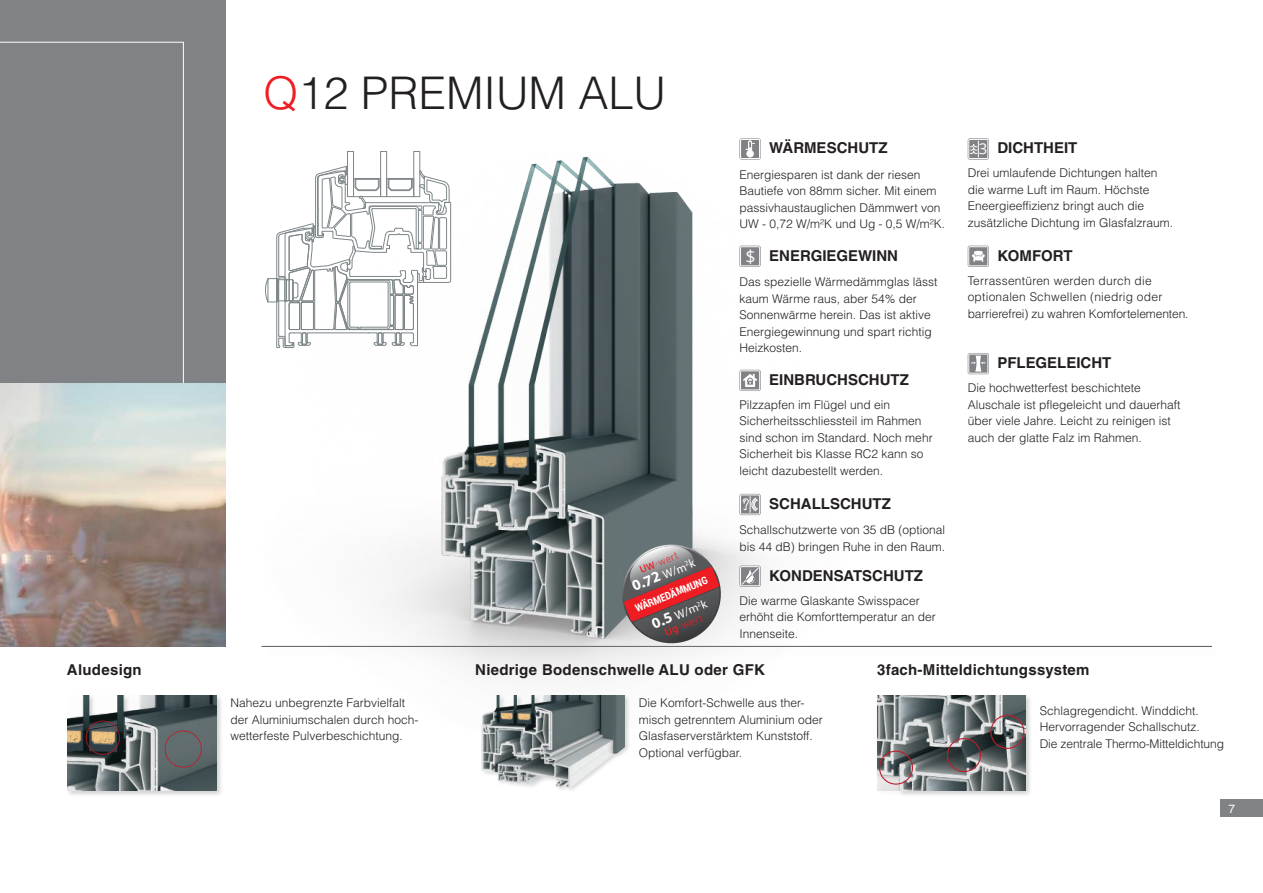
<style>
.page{position:relative;width:1263px;height:893px;background:#fff}
.page>*{position:absolute;margin:0;border:0;box-sizing:border-box;transform-origin:0 0}
.t1{font:300 45px "Helvetica LT Std";color:#231f20}
.t2{font:17.7px "Open Sans";color:#fff}
.t3{font:700 15.3px "Myriad Pro";color:#fff}
.t4{font:700 15px "Helvetica LT Std";color:#231f20}
.t5{font:700 15px "Helvetica LT Std";letter-spacing:.02em;color:#231f20}
.t6{font:15px "Open Sans";color:#fff}
.t7{font:12.15px "Myriad Pro";color:#fff}
.t8{font:300 12px/16.5px "Helvetica LT Std";color:#231f20}
.t9{font:300 12px/16.5px "Helvetica LT Std";letter-spacing:.02em;color:#231f20}
.t10{font:12px "Helvetica LT Std";color:#fff}
.t11{font:700 10.5px "Roboto Condensed";color:#fff}
.t12{font:300 10.5px "Roboto";color:#ee1d23}
.t13{font:300 9.75px "Roboto";color:#ee1d23}
.s1{color:#ee1d23}
.s2{font-weight:500}
.s3{font-weight:400;font-size:12.15px}
.s4{font-weight:700;font-size:15.3px}
</style>
<div class="page">
<div style="left:1220px;top:799px;width:43px;height:17px;background:#808285"></div>
<div style="left:260px;top:642px;width:962px;height:17px;background:#231f20;opacity:.3"></div>
<hr style="left:261px;top:646px;width:951px;height:1px;background:#57585a">
<img style="left:0;top:383px;width:225px;height:263px">
<div style="left:0;top:0;width:225px;height:383px;background:#808285"></div>
<img style="left:261px;top:151px;width:619px;height:526px">
<svg style="left:611px;top:532px;width:116px;height:118px;background:#9c8082"></svg>
<div style="left:347px;top:151px;width:7px;height:46px;border:1px solid #7d8689"></div>
<div style="left:414px;top:151px;width:6px;height:46px;border:1px solid #7d8689"></div>
<div style="left:380px;top:151px;width:7px;height:46px;border:1px solid #7d8689"></div>
<svg style="left:265px;top:166px;width:186px;height:182px"></svg>
<div style="left:387px;top:178px;width:27px;height:19px;border:1px solid #7d8689"></div>
<div style="left:480px;top:694px;width:151px;height:99px;background:#231f20;opacity:.2"></div>
<img style="left:480px;top:696px;width:145px;height:95px">
<div style="left:66px;top:694px;width:157px;height:103px;background:#231f20;opacity:.2"></div>
<img style="left:68px;top:696px;width:148px;height:95px">
<svg style="left:86px;top:721px;width:34px;height:34px"></svg>
<svg style="left:165px;top:730px;width:37px;height:38px"></svg>
<div style="left:875px;top:694px;width:157px;height:103px;background:#231f20;opacity:.2"></div>
<img style="left:877px;top:696px;width:148px;height:95px">
<svg style="left:879px;top:745px;width:51px;height:40px;background:#858284"></svg>
<svg style="left:947px;top:738px;width:34px;height:34px"></svg>
<svg style="left:990px;top:715px;width:34px;height:34px"></svg>
<hr style="left:748px;top:266px;width:114px;height:1px;background:#fff">
<div style="left:739px;top:246px;width:22px;height:21px;background:#808285;border-radius:2px"></div>
<div style="left:740px;top:247px;width:20px;height:19px;border:1px solid #fff"></div>
<svg style="left:739px;top:138px;width:22px;height:22px"></svg>
<div style="left:740px;top:139px;width:20px;height:20px;background:#808285"></div>
<div style="left:740px;top:139px;width:20px;height:20px;border:1px solid #fff"></div>
<svg style="left:746px;top:141px;width:8px;height:16px"></svg>
<div style="left:739px;top:494px;width:22px;height:21px;background:#808285;border-radius:2px"></div>
<div style="left:740px;top:495px;width:20px;height:19px;border:1px solid #fff"></div>
<svg style="left:743px;top:496px;width:15px;height:16px"></svg>
<div style="left:739px;top:566px;width:22px;height:21px;background:#afb1b3;border-radius:2px"></div>
<div style="left:740px;top:566px;width:20px;height:20px;border:1px solid #fff"></div>
<svg style="left:742px;top:568px;width:17px;height:17px"></svg>
<div style="left:739px;top:370px;width:22px;height:21px;background:#808285;border-radius:2px"></div>
<div style="left:740px;top:371px;width:20px;height:19px;border:1px solid #fff"></div>
<svg style="left:743px;top:374px;width:14px;height:13px"></svg>
<div style="left:968px;top:138px;width:21px;height:22px;background:#808285;border-radius:2px"></div>
<div style="left:968px;top:139px;width:20px;height:20px;border:1px solid #fff"></div>
<svg style="left:970px;top:141px;width:9px;height:16px"></svg>
<div style="left:968px;top:353px;width:21px;height:21px;background:#808285;border-radius:2px"></div>
<div style="left:968px;top:354px;width:20px;height:19px;border:1px solid #fff"></div>
<svg style="left:971px;top:356px;width:14px;height:16px"></svg>
<div style="left:968px;top:246px;width:21px;height:21px;background:#808285;border-radius:2px"></div>
<div style="left:968px;top:247px;width:20px;height:19px;border:1px solid #fff"></div>
<svg style="left:972px;top:251px;width:13px;height:11px"></svg>
<svg style="left:0;top:41px;width:184px;height:343px"></svg>
<p class="t5" style="left:67px;top:660px;width:76px">Aludesign</p>
<h1 class="t1" style="left:263px;top:65px;width:404px"><span class="s1">Q</span>12 PREMIUM ALU</h1>
<p class="t13" style="left:638px;top:564px;width:42px;rotate:-22deg"><span class="s2">UW</span>-wert</p>
<p class="t3" style="left:629px;top:577px;width:68px;rotate:-22deg">0.72 <span class="s3">W/m</span><sup>2</sup><span class="s3">k</span></p>
<p class="t12" style="left:662px;top:626px;width:42px;rotate:-22deg"><span class="s2">Ug</span>-wert</p>
<p class="t11" style="left:633px;top:602px;width:79px;rotate:-22deg">WÄRMEDÄMMUNG</p>
<p class="t7" style="left:650px;top:618px;width:60px;rotate:-22deg"><span class="s4">0.5</span> W/m<sup>2</sup>k</p>
<p class="t4" style="left:769px;top:139px;width:120px">WÄRMESCHUTZ</p>
<p class="t8" style="left:739px;top:166px;width:207px">Energiesparen ist dank der riesen Bautiefe von 88mm sicher. Mit einem passivhaustauglichen Dämmwert von UW - 0,72 W/m²K und Ug - 0,5 W/m²K.</p>
<h2 class="t2" style="left:745px;top:244px;width:12px">$</h2>
<p class="t4" style="left:769px;top:246px;width:130px">ENERGIEGEWINN</p>
<p class="t8" style="left:739px;top:274px;width:199px">Das spezielle Wärmedämmglas lässt kaum Wärme raus, aber 54% der<br>Sonnenwärme herein. Das ist aktive<br>Energiegewinnung und spart richtig<br>Heizkosten.</p>
<p class="t4" style="left:769px;top:370px;width:141px">EINBRUCHSCHUTZ</p>
<p class="t8" style="left:739px;top:396px;width:195px">Pilzzapfen im Flügel und ein<br>Sicherheitsschliessteil im Rahmen sind schon im Standard. Noch mehr<br>Sicherheit bis Klasse RC2 kann so leicht dazubestellt werden.</p>
<p class="t4" style="left:769px;top:494px;width:123px">SCHALLSCHUTZ</p>
<p class="t8" style="left:739px;top:522px;width:207px">Schallschutzwerte von 35 dB (optional bis 44 dB) bringen Ruhe in den Raum.</p>
<p class="t4" style="left:769px;top:566px;width:155px">KONDENSATSCHUTZ</p>
<p class="t8" style="left:739px;top:592px;width:198px">Die warme Glaskante Swisspacer erhöht die Komforttemperatur an der<br>Innenseite.</p>
<p class="t4" style="left:997px;top:139px;width:81px">DICHTHEIT</p>
<p class="t8" style="left:968px;top:165px;width:207px">Drei umlaufende Dichtungen halten die warme Luft im Raum. Höchste Eneergieeffizienz bringt auch die zusätzliche Dichtung im Glasfalzraum.</p>
<p class="t6" style="left:979px;top:139px;width:10px">3</p>
<p class="t4" style="left:997px;top:246px;width:77px">KOMFORT</p>
<p class="t9" style="left:968px;top:272px;width:222px">Terrassentüren werden durch die optionalen Schwellen (niedrig oder barrierefrei) zu wahren Komfortelementen.</p>
<p class="t4" style="left:997px;top:354px;width:115px">PFLEGELEICHT</p>
<p class="t8" style="left:968px;top:379px;width:214px">Die hochwetterfest beschichtete Aluschale ist pflegeleicht und dauerhaft über viele Jahre. Leicht zu reinigen ist auch der glatte Falz im Rahmen.</p>
<p class="t8" style="left:231px;top:694px;width:189px">Nahezu unbegrenzte Farbvielfalt der Aluminiumschalen durch hoch&shy;wetterfeste Pulverbeschichtung.</p>
<p class="t5" style="left:475px;top:660px;width:291px">Niedrige Bodenschwelle ALU oder GFK</p>
<p class="t8" style="left:639px;top:694px;width:185px">Die Komfort-Schwelle aus ther&shy;misch getrenntem Aluminium oder<br>Glasfaserverstärktem Kunststoff.<br>Optional verfügbar.</p>
<p class="t5" style="left:877px;top:660px;width:214px">3fach-Mitteldichtungssystem</p>
<p class="t8" style="left:1040px;top:702px;width:186px">Schlagregendicht. Winddicht.<br>Hervorragender Schallschutz.<br>Die zentrale Thermo-Mitteldichtung</p>
<p class="t10" style="left:1228px;top:801px;width:8px">7</p>
</div>
